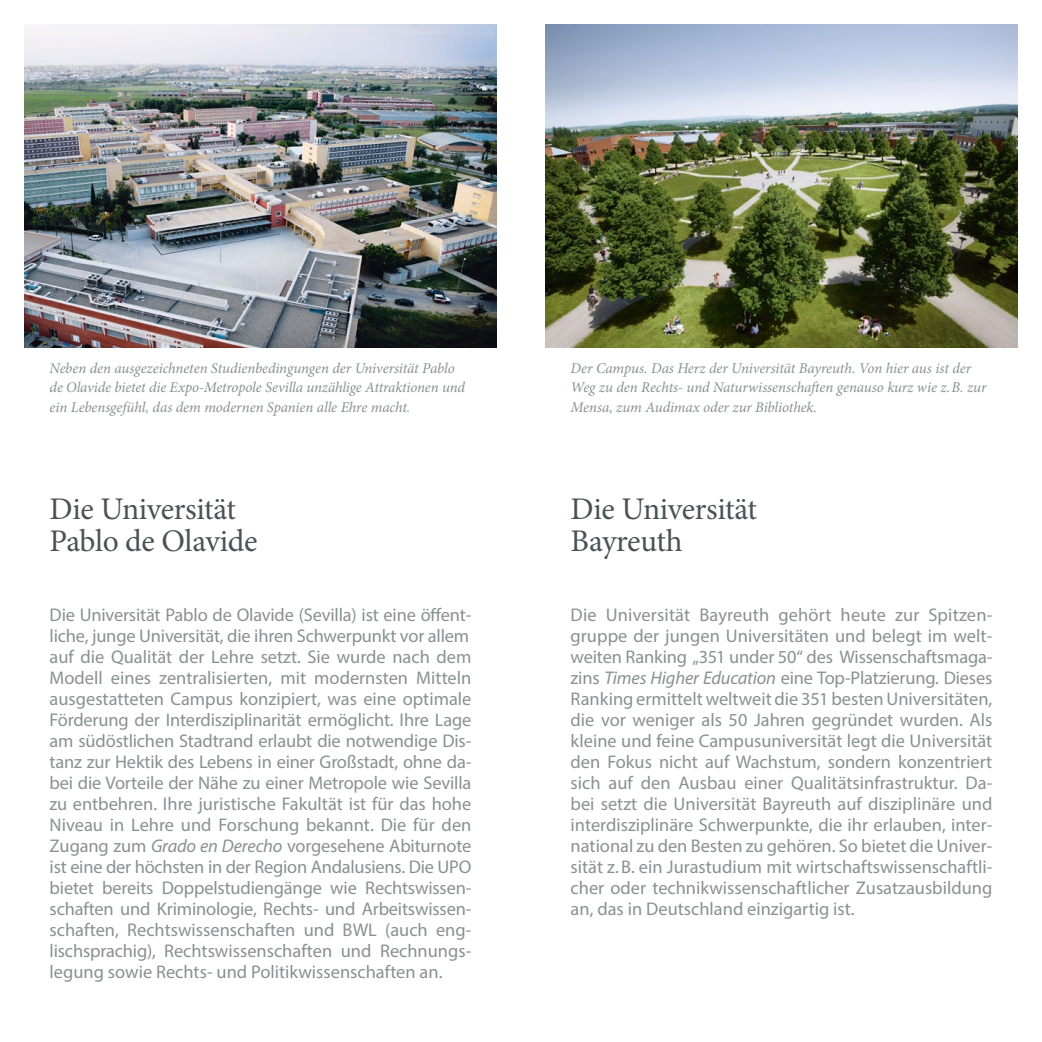
<style>
.page{position:relative;width:1042px;height:1042px;background:#fff}
.page>*{position:absolute;margin:0;border:0;box-sizing:border-box;transform-origin:0 0}
.t1{font:31.5px/31.5px "Minion Pro";letter-spacing:-.01em;color:#4b5255}
.t2{font:18.38px/21px "Myriad Pro";color:#8a9093;text-align:justify}
.t3{font:italic 14.88px/19.2px "Minion Pro";letter-spacing:-.01em;color:#8a9093}
.s1{font-style:italic}
</style>
<div class="page">
<img style="left:25px;top:25px;width:471px;height:322px">
<img style="left:546px;top:25px;width:471px;height:322px">
<p class="t3" style="left:50px;top:359px;width:417px">Neben den ausgezeichneten Studienbedingungen der Universität Pablo de Olavide bietet die Expo-Metropole Sevilla unzählige Attraktionen und ein Lebensgefühl, das dem modernen Spanien alle Ehre macht.</p>
<h1 class="t1" style="left:50px;top:493px;width:209px">Die Universität<br>Pablo de Olavide</h1>
<p class="t2" style="left:50px;top:604px;width:423px">Die Universität Pablo de Olavide (Sevilla) ist eine öffent&shy;liche, junge Universität, die ihren Schwerpunkt vor allem auf die Qualität der Lehre setzt. Sie wurde nach dem Modell eines zentralisierten, mit modernsten Mitteln ausgestatteten Campus konzipiert, was eine optimale Förderung der Interdisziplinarität ermöglicht. Ihre Lage am südöstlichen Stadtrand erlaubt die notwendige Dis&shy;tanz zur Hektik des Lebens in einer Großstadt, ohne da&shy;bei die Vorteile der Nähe zu einer Metropole wie Sevilla zu entbehren. Ihre juristische Fakultät ist für das hohe Niveau in Lehre und Forschung bekannt. Die für den Zugang zum <span class="s1">Grado en Derecho</span> vorgesehene Abiturnote ist eine der höchsten in der Region Andalusiens. Die UPO bietet bereits Doppelstudiengänge wie Rechtswissen&shy;schaften und Kriminologie, Rechts- und Arbeitswissen&shy;schaften, Rechtswissenschaften und BWL (auch eng&shy;lischsprachig), Rechtswissenschaften und Rechnungs&shy;legung sowie Rechts- und Politikwissenschaften an.</p>
<p class="t3" style="left:570px;top:359px;width:417px">Der Campus. Das Herz der Universität Bayreuth. Von hier aus ist der<br>Weg zu den Rechts- und Naturwissenschaften genauso kurz wie z.B. zur<br>Mensa, zum Audimax oder zur Bibliothek.</p>
<h1 class="t1" style="left:570px;top:493px;width:188px">Die Universität<br>Bayreuth</h1>
<p class="t2" style="left:570px;top:604px;width:423px">Die Universität Bayreuth gehört heute zur Spitzen&shy;gruppe der jungen Universitäten und belegt im welt&shy;weiten Ranking „351 under 50“ des Wissenschaftsmaga&shy;zins <span class="s1">Times Higher Education</span> eine Top-Platzierung. Dieses Ranking ermittelt weltweit die 351 besten Universitäten, die vor weniger als 50 Jahren gegründet wurden. Als kleine und feine Campusuniversität legt die Universität den Fokus nicht auf Wachstum, sondern konzentriert sich auf den Ausbau einer Qualitätsinfrastruktur. Da&shy;bei setzt die Universität Bayreuth auf disziplinäre und interdisziplinäre Schwerpunkte, die ihr erlauben, inter&shy;national zu den Besten zu gehören. So bietet die Univer&shy;sität z. B. ein Jurastudium mit wirtschaftswissenschaftli&shy;cher oder technikwissenschaftlicher Zusatzausbildung an, das in Deutschland einzigartig ist.</p>
</div>
